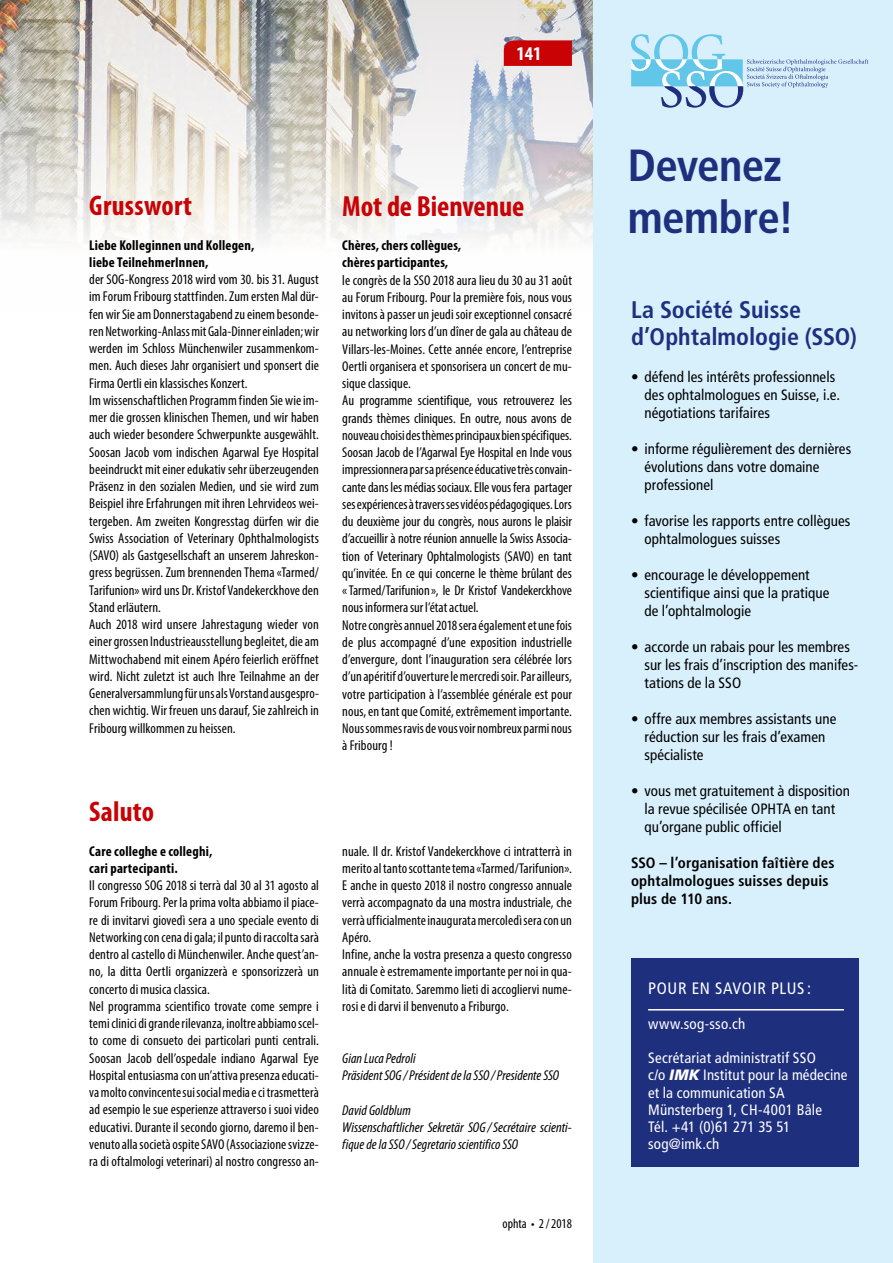
<style>
.page{position:relative;width:893px;height:1263px;background:#fff}
.page>*{position:absolute;margin:0;border:0;box-sizing:border-box;transform-origin:0 0}
.t1{font:700 condensed 45px/52.5px "Frutiger LT Std";letter-spacing:-.015em;color:#1e2f7e}
.t2{font:700 condensed 29.25px "Myriad Pro";letter-spacing:-.005em;color:#c80205}
.t3{font:700 condensed 28.5px "Myriad Pro";letter-spacing:.01em;color:#c80205}
.t4{font:700 condensed 24px/27px "Frutiger LT Std";color:#1e2f7e}
.t5{font:700 condensed 19.5px "Myriad Pro";color:#fff}
.t6{font:condensed 16.5px "Frutiger LT Std";letter-spacing:.04em;color:#fff}
.t7{font:condensed 15px/18px "Frutiger LT Std";letter-spacing:.005em;color:#000}
.t8{font:condensed 15px/17.2px "Frutiger LT Std";letter-spacing:.01em;color:#fff}
.t9{font:700 condensed 15px/18px "Frutiger LT Std";letter-spacing:.01em;color:#000}
.t10{font:condensed 14.25px/17.2px "Myriad Pro";letter-spacing:.005em;color:#000}
.t11{font:italic condensed 14.25px/17.2px "Myriad Pro";color:#000}
.t12{font:700 condensed 14.25px/17.2px "Myriad Pro";letter-spacing:.015em;color:#000}
.t13{font:condensed 13.5px "Myriad Pro";color:#000}
.s1{font-weight:900;font-style:italic;font-stretch:normal}
</style>
<div class="page">
<img style="left:0;top:0;width:594px;height:311px">
<svg style="left:504px;top:40px;width:68px;height:26px;background:#c7070b"></svg>
<div style="left:594px;top:0;width:299px;height:1263px;background:#d8effc"></div>
<svg style="left:631px;top:34px;width:237px;height:74px"></svg>
<div style="left:631px;top:958px;width:228px;height:209px;background:#1e2f7e"></div>
<hr style="left:648px;top:1009px;width:196px;height:1px;background:#fff">
<h3 class="t5" style="left:517px;top:41px;width:26px">141</h3>
<h3 class="t3" style="left:89px;top:188px;width:104px">Grusswort</h3>
<p class="t12" style="left:89px;top:236px;width:167px">Liebe Kolleginnen und Kollegen, liebe TeilnehmerInnen,</p>
<p class="t10" style="left:89px;top:271px;width:231px">der SOG-Kongress 2018 wird vom 30. bis 31. August im Forum Fribourg stattfinden. Zum ersten Mal dür&shy;fen wir Sie am Donnerstagabend zu einem besonde&shy;ren Networking-Anlass mit Gala-Dinner einladen; wir werden im Schloss Münchenwiler zusammenkom&shy;men. Auch dieses Jahr organisiert und sponsert die Firma Oertli ein klassisches Konzert.<br>Im wissenschaftlichen Programm finden Sie wie im&shy;mer die grossen klinischen Themen, und wir haben auch wieder besondere Schwerpunkte ausgewählt.<br>Soosan Jacob vom indischen Agarwal Eye Hospital beeindruckt mit einer edukativ sehr überzeugenden Präsenz in den sozialen Medien, und sie wird zum Beispiel ihre Erfahrungen mit ihren Lehrvideos wei&shy;tergeben. Am zweiten Kongresstag dürfen wir die Swiss Association of Veterinary Ophthalmologists (SAVO) als Gastgesellschaft an unserem Jahreskon&shy;gress begrüssen. Zum brennenden Thema «Tarmed/ Tarifunion» wird uns Dr. Kristof Vandekerckhove den Stand erläutern.<br>Auch 2018 wird unsere Jahrestagung wieder von einer grossen Industrieausstellung begleitet, die am Mittwochabend mit einem Apéro feierlich eröffnet wird. Nicht zuletzt ist auch Ihre Teilnahme an der Generalversammlung für uns als Vorstand ausgespro&shy;chen wichtig. Wir freuen uns darauf, Sie zahlreich in Fribourg willkommen zu heissen.</p>
<h3 class="t3" style="left:89px;top:794px;width:66px">Saluto</h3>
<p class="t12" style="left:89px;top:842px;width:125px">Care colleghe e colleghi, cari partecipanti.</p>
<p class="t10" style="left:89px;top:877px;width:231px">Il congresso SOG 2018 si terrà dal 30 al 31 agosto al Forum Fribourg. Per la prima volta abbiamo il piace&shy;re di invitarvi giovedì sera a uno speciale evento di Networking con cena di gala; il punto di raccolta sarà dentro al castello di Münchenwiler. Anche quest’an&shy;no, la ditta Oertli organizzerà e sponsorizzerà un concerto di musica classica.<br>Nel programma scientifico trovate come sempre i temi clinici di grande rilevanza, inoltre abbiamo scel&shy;to come di consueto dei particolari punti centrali.<br>Soosan Jacob dell’ospedale indiano Agarwal Eye Hospital entusiasma con un’attiva presenza educati&shy;va molto convincente sui social media e ci trasmetterà ad esempio le sue esperienze attraverso i suoi video educativi. Durante il secondo giorno, daremo il ben&shy;venuto alla società ospite SAVO (Associazione svizze&shy;ra di oftalmologi veterinari) al nostro congresso an-</p>
<h2 class="t2" style="left:342px;top:188px;width:184px">Mot de Bienvenue</h2>
<p class="t12" style="left:342px;top:236px;width:120px">Chères, chers collègues, chères participantes,</p>
<p class="t10" style="left:342px;top:271px;width:231px">le congrès de la SSO 2018 aura lieu du 30 au 31 août au Forum Fribourg. Pour la première fois, nous vous invitons à passer un jeudi soir exceptionnel consacré au networking lors d’un dîner de gala au château de Villars-les-Moines. Cette année encore, l’entreprise Oertli organisera et sponsorisera un concert de mu&shy;sique classique.<br>Au programme scientifique, vous retrouverez les grands thèmes cliniques. En outre, nous avons de nouveau choisi des thèmes principaux bien spécifiques.<br>Soosan Jacob de l’Agarwal Eye Hospital en Inde vous impressionnera par sa présence éducative très convain&shy;cante dans les médias sociaux. Elle vous fera partager ses expériences à travers ses vidéos pédagogiques. Lors du deuxième jour du congrès, nous aurons le plaisir d’accueillir à notre réunion annuelle la Swiss Associa&shy;tion of Veterinary Ophtalmologists (SAVO) en tant qu’invitée. En ce qui concerne le thème brûlant des «Tarmed/Tarifunion», le Dr Kristof Vandekerckhove nous informera sur l’état actuel.<br>Notre congrès annuel 2018 sera également et une fois de plus accompagné d’une exposition industrielle d’envergure, dont l’inauguration sera célébrée lors d’un apéritif d’ouverture le mercredi soir. Par ailleurs, votre participation à l’assemblée générale est pour nous, en tant que Comité, extrêmement importante.<br>Nous sommes ravis de vous voir nombreux parmi nous à Fribourg !</p>
<p class="t10" style="left:342px;top:842px;width:231px">nuale. Il dr. Kristof Vandekerckhove ci intratterrà in merito al tanto scottante tema «Tarmed/Tarifunion».<br>E anche in questo 2018 il nostro congresso annuale verrà accompagnato da una mostra industriale, che verrà ufficialmente inaugurata mercoledì sera con un Apéro.<br>Infine, anche la vostra presenza a questo congresso annuale è estremamente importante per noi in qua&shy;lità di Comitato. Saremmo lieti di accogliervi nume&shy;rosi e di darvi il benvenuto a Friburgo.</p>
<p class="t11" style="left:342px;top:1049px;width:218px">Gian Luca Pedroli<br>Präsident SOG /Président de la SSO /Presidente SSO</p>
<p class="t11" style="left:342px;top:1101px;width:231px">David Goldblum<br>Wissenschaftlicher Sekretär SOG /Secrétaire scienti&shy;fique de la SSO /Segretario scientifico SSO</p>
<p class="t13" style="left:502px;top:1215px;width:71px">ophta • 2/2018</p>
<h1 class="t1" style="left:628px;top:139px;width:168px">Devenez membre!</h1>
<h3 class="t4" style="left:631px;top:296px;width:227px">La Société Suisse d’Ophtalmologie (SSO)</h3>
<p class="t7" style="left:644px;top:368px;width:197px;text-indent:-14px">• défend les intérêts professionnels des ophtalmologues en Suisse, i.e. négotiations tarifaires</p>
<p class="t7" style="left:644px;top:440px;width:208px;text-indent:-14px">• informe régulièrement des dernières évolutions dans votre domaine professionel</p>
<p class="t7" style="left:644px;top:512px;width:207px;text-indent:-14px">• favorise les rapports entre collègues ophtalmologues suisses</p>
<p class="t7" style="left:644px;top:566px;width:186px;text-indent:-14px">• encourage le développement scientifique ainsi que la pratique de l’ophtalmologie</p>
<p class="t7" style="left:644px;top:638px;width:215px;text-indent:-14px">• accorde un rabais pour les membres sur les frais d’inscription des manifes&shy;tations de la SSO</p>
<p class="t7" style="left:644px;top:710px;width:193px;text-indent:-14px">• offre aux membres assistants une réduction sur les frais d’examen spécialiste</p>
<p class="t7" style="left:644px;top:782px;width:207px;text-indent:-14px">• vous met gratuitement à disposition la revue spécilisée OPHTA en tant qu’organe public officiel</p>
<p class="t9" style="left:631px;top:854px;width:205px">SSO – l’organisation faîtière des ophtalmologues suisses depuis plus de 110 ans.</p>
<p class="t6" style="left:648px;top:979px;width:164px">POUR EN SAVOIR PLUS :</p>
<p class="t8" style="left:648px;top:1015px;width:99px">www.sog-sso.ch</p>
<p class="t8" style="left:648px;top:1049px;width:201px">Secrétariat administratif SSO<br>c/o <span class="s1">IMK</span> Institut pour la médecine et la communication SA<br>Münsterberg 1, CH-4001 Bâle<br>Tél. +41 (0)61 271 35 51 sog@imk.ch</p>
</div>
